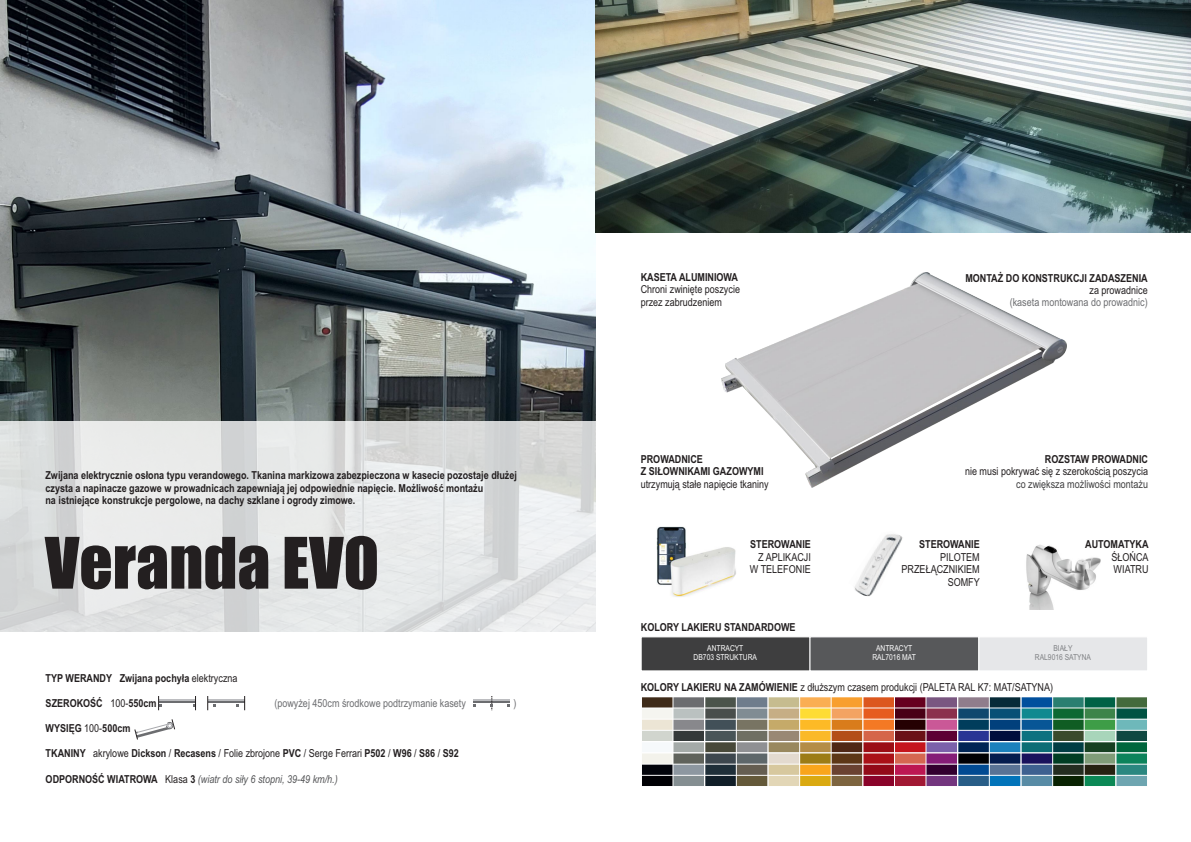
<style>
.page{position:relative;width:1191px;height:842px;background:#fff}
.page>*{position:absolute;margin:0;border:0;box-sizing:border-box;transform-origin:0 0}
.t1{font:65.4px "Impact";color:#231f20}
.t2{font:700 11px/12.6px "Arial Narrow";color:#231f20}
.t3{font:11px/12.5px "Arial Narrow";color:#231f20}
.t4{font:11px "Arial Narrow";color:#6c6d70}
.t5{font:italic 11px "Arial Narrow";color:#57585a}
.t6{font:11px "Arial Narrow";color:#3e3e3f}
.t7{font:8.2px/9.3px "Arial Narrow";color:#fff;text-align:center}
.t8{font:8.2px/9.3px "Arial Narrow";color:#808285;text-align:center}
.s1{font-weight:400}
.s2{font-weight:700}
.s3{font-weight:700;font-style:normal;color:#231f20}
.s4{font-style:normal;color:#231f20}
</style>
<div class="page">
<img style="left:0;top:0;width:595px;height:421px">
<div style="left:0;top:421px;width:595px;height:210px;background:#fff;opacity:.8"></div>
<hr style="left:159px;top:699px;width:36px;height:4px;background:#bcbdc0">
<hr style="left:159px;top:701px;width:36px;height:2px;background:#6c6d70">
<svg style="left:158px;top:696px;width:3px;height:14px"></svg>
<svg style="left:193px;top:696px;width:3px;height:14px"></svg>
<hr style="left:208px;top:699px;width:37px;height:4px;background:#bcbdc0">
<hr style="left:208px;top:701px;width:37px;height:2px;background:#6c6d70">
<svg style="left:207px;top:696px;width:9px;height:14px"></svg>
<svg style="left:236px;top:696px;width:9px;height:14px"></svg>
<svg style="left:134px;top:719px;width:41px;height:21px"></svg>
<hr style="left:473px;top:699px;width:37px;height:4px;background:#bcbdc0">
<hr style="left:473px;top:701px;width:37px;height:2px;background:#6c6d70">
<svg style="left:490px;top:696px;width:3px;height:14px"></svg>
<img style="left:722px;top:273px;width:344px;height:214px">
<img style="left:595px;top:0;width:596px;height:233px">
<svg style="left:641px;top:637px;width:506px;height:34px;background:#838385"></svg>
<img style="left:642px;top:697px;width:505px;height:89px">
<img style="left:1026px;top:545px;width:75px;height:64px">
<img style="left:656px;top:526px;width:80px;height:71px">
<img style="left:854px;top:534px;width:49px;height:62px">
<p class="t2" style="left:45px;top:470px;width:473px">Zwijana elektrycznie osłona typu verandowego. Tkanina markizowa zabezpieczona w kasecie pozostaje dłużej czysta a napinacze gazowe w prowadnicach zapewniają jej odpowiednie napięcie. Możliwość montażu<br>na istniejące konstrukcje pergolowe, na dachy szklane i ogrody zimowe.</p>
<h1 class="t1" style="left:45px;top:537px;width:336px">Veranda EVO</h1>
<p class="t2" style="left:46px;top:673px;width:193px">TYP WERANDY Zwijana pochyła <span class="s1">elektryczna</span></p>
<p class="t2" style="left:46px;top:698px;width:112px">SZEROKOŚĆ <span class="s1">100-</span>550cm</p>
<p class="t4" style="left:274px;top:699px;width:193px">(powyżej 450cm środkowe podtrzymanie kasety</p>
<p class="t4" style="left:513px;top:699px;width:5px">)</p>
<p class="t2" style="left:46px;top:723px;width:86px">WYSIĘG <span class="s1">100-</span>500cm</p>
<p class="t3" style="left:46px;top:748px;width:415px"><span class="s2">TKANINY</span> akrylowe <span class="s2">Dickson</span> / <span class="s2">Recasens</span> / Folie zbrojone <span class="s2">PVC</span> / Serge Ferrari <span class="s2">P502</span> / <span class="s2">W96</span> / <span class="s2">S86</span> / <span class="s2">S92</span></p>
<p class="t5" style="left:46px;top:775px;width:294px"><span class="s3">ODPORNOŚĆ WIATROWA</span> <span class="s4">Klasa</span> <span class="s3">3</span> (wiatr do siły 6 stopni, 39-49 km/h.)</p>
<p class="t2" style="left:641px;top:272px;width:99px">KASETA ALUMINIOWA</p>
<p class="t3" style="left:641px;top:284px;width:101px">Chroni zwinięte poszycie przez zabrudzeniem</p>
<p class="t2" style="left:965px;top:272px;width:184px">MONTAŻ DO KONSTRUKCJI ZADASZENIA</p>
<p class="t3" style="left:1089px;top:285px;width:60px">za prowadnice</p>
<p class="t4" style="left:1009px;top:298px;width:139px">(kaseta montowana do prowadnic)</p>
<p class="t2" style="left:641px;top:453px;width:124px">PROWADNICE<br>Z SIŁOWNIKAMI GAZOWYMI</p>
<p class="t3" style="left:641px;top:479px;width:129px">utrzymują stałe napięcie tkaniny</p>
<p class="t2" style="left:1045px;top:454px;width:105px">ROZSTAW PROWADNIC</p>
<p class="t3" style="left:965px;top:466px;width:184px">nie musi pokrywać się z szerokością poszycia</p>
<p class="t6" style="left:1016px;top:480px;width:133px">co zwiększa możliwości montażu</p>
<p class="t2" style="left:750px;top:539px;width:62px">STEROWANIE</p>
<p class="t3" style="left:750px;top:552px;width:62px;text-align:right">Z APLIKACJI<br>W TELEFONIE</p>
<p class="t2" style="left:919px;top:539px;width:62px">STEROWANIE</p>
<p class="t3" style="left:901px;top:552px;width:80px;text-align:right">PILOTEM<br>PRZEŁĄCZNIKIEM<br>SOMFY</p>
<p class="t2" style="left:1085px;top:539px;width:65px">AUTOMATYKA</p>
<p class="t3" style="left:1111px;top:552px;width:39px">ŚŁOŃCA<br>WIATRU</p>
<p class="t2" style="left:641px;top:622px;width:156px">KOLORY LAKIERU STANDARDOWE</p>
<p class="t7" style="left:693px;top:644px;width:65px">ANTRACYT<br>DB703 STRUKTURA</p>
<p class="t7" style="left:872px;top:644px;width:45px">ANTRACYT<br>RAL7016 MAT</p>
<p class="t8" style="left:1035px;top:644px;width:58px">BIAŁY<br>RAL9016 SATYNA</p>
<p class="t3" style="left:641px;top:682px;width:414px"><span class="s2">KOLORY LAKIERU NA ZAMÓWIENIE</span> z dłuższym czasem produkcji (PALETA RAL K7: MAT/SATYNA)</p>
</div>
